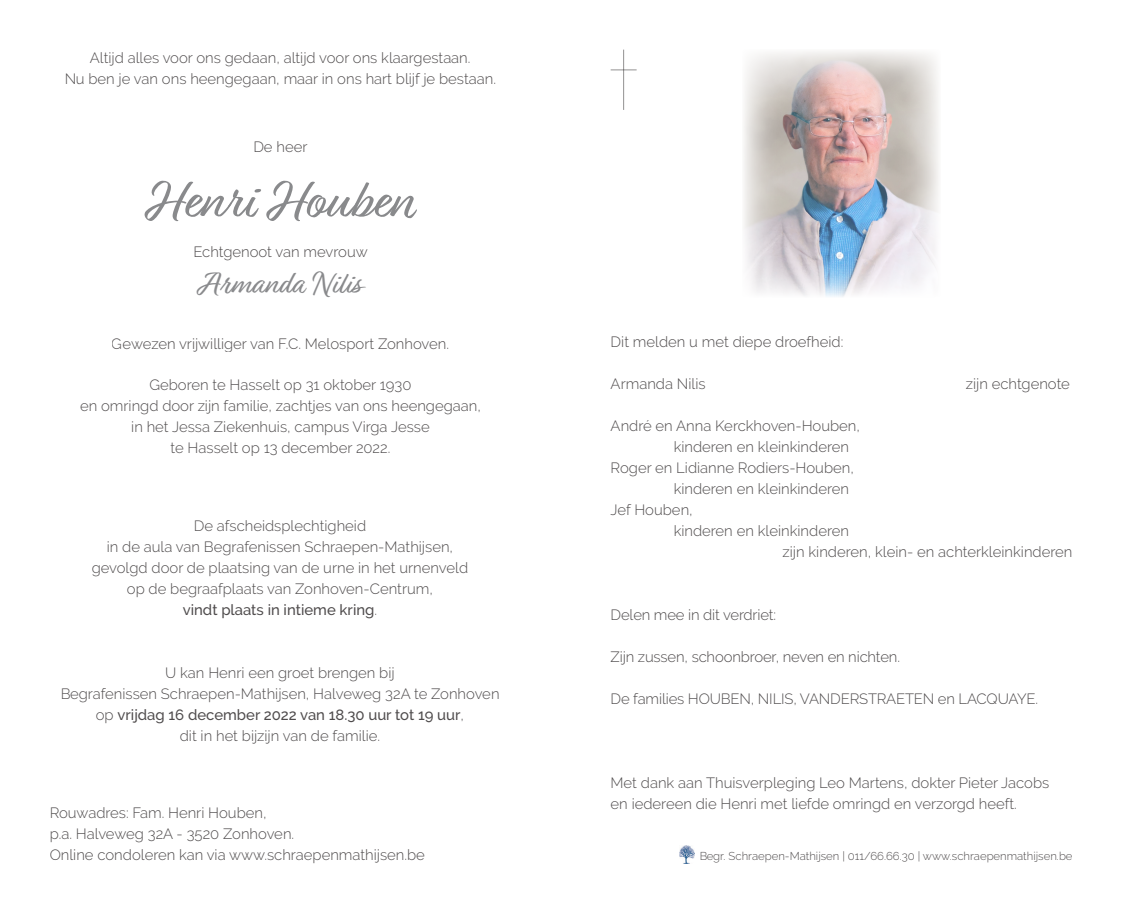
<style>
.page{position:relative;width:1122px;height:913px;background:#fff}
.page>*{position:absolute;margin:0;border:0;box-sizing:border-box;transform-origin:0 0}
.t1{font:56px "Relation Two";color:#6c6d70}
.t2{font:31.5px "Relation Two";color:#6c6d70}
.t3{font:300 14.88px/21px "Raleway";color:#231f20;text-align:center}
.t4{font:300 11.38px "Raleway";color:#231f20}
.s1{font-weight:500}
</style>
<div class="page">
<img style="left:679px;top:845px;width:15px;height:18px">
<svg style="left:610px;top:70px;width:26px;height:1px"></svg>
<hr style="left:623px;top:50px;width:1px;height:60px;background:#231f20">
<img style="left:744px;top:51px;width:195px;height:246px">
<p class="t3" style="left:64px;top:47px;width:433px">Altijd alles voor ons gedaan, altijd voor ons klaargestaan.<br>Nu ben je van ons heengegaan, maar in ons hart blijf je bestaan.</p>
<p class="t3" style="left:253px;top:137px;width:56px">De heer</p>
<h1 class="t1" style="left:148px;top:163px;width:265px">Henri Houben</h1>
<p class="t3" style="left:193px;top:242px;width:176px">Echtgenoot van mevrouw</p>
<h2 class="t2" style="left:200px;top:263px;width:162px">Armanda Nilis</h2>
<p class="t3" style="left:112px;top:333px;width:338px">Gewezen vrijwilliger van F.C. Melosport Zonhoven.</p>
<p class="t3" style="left:80px;top:374px;width:402px">Geboren te Hasselt op 31 oktober 1930<br>en omringd door zijn familie, zachtjes van ons heengegaan, in het Jessa Ziekenhuis, campus Virga Jesse<br>te Hasselt op 13 december 2022.</p>
<p class="t3" style="left:92px;top:515px;width:378px">De afscheidsplechtigheid<br>in de aula van Begrafenissen Schraepen-Mathijsen, gevolgd door de plaatsing van de urne in het urnenveld op de begraafplaats van Zonhoven-Centrum,<br><span class="s1">vindt plaats in intieme kring</span>.</p>
<p class="t3" style="left:60px;top:662px;width:440px">U kan Henri een groet brengen bij<br>Begrafenissen Schraepen-Mathijsen, Halveweg 32A te Zonhoven op <span class="s1">vrijdag 16 december 2022 van 18.30 uur tot 19 uur</span>,<br>dit in het bijzijn van de familie.</p>
<p class="t3" style="left:50px;top:802px;width:376px;text-align:left">Rouwadres: Fam. Henri Houben,<br>p.a. Halveweg 32A - 3520 Zonhoven.<br>Online condoleren kan via www.schraepenmathijsen.be</p>
<p class="t3" style="left:610px;top:331px;width:234px">Dit melden u met diepe droefheid:</p>
<p class="t3" style="left:610px;top:373px;width:96px">Armanda Nilis</p>
<p class="t3" style="left:965px;top:373px;width:106px">zijn echtgenote</p>
<p class="t3" style="left:610px;top:415px;width:251px">André en Anna Kerckhoven-Houben,</p>
<p class="t3" style="left:673px;top:436px;width:177px">kinderen en kleinkinderen</p>
<p class="t3" style="left:610px;top:457px;width:245px">Roger en Lidianne Rodiers-Houben,</p>
<p class="t3" style="left:673px;top:478px;width:177px">kinderen en kleinkinderen</p>
<p class="t3" style="left:610px;top:499px;width:84px">Jef Houben,</p>
<p class="t3" style="left:673px;top:520px;width:177px">kinderen en kleinkinderen</p>
<p class="t3" style="left:782px;top:541px;width:291px">zijn kinderen, klein- en achterkleinkinderen</p>
<p class="t3" style="left:610px;top:604px;width:167px">Delen mee in dit verdriet:</p>
<p class="t3" style="left:610px;top:646px;width:291px">Zijn zussen, schoonbroer, neven en nichten.</p>
<p class="t3" style="left:610px;top:688px;width:429px">De families HOUBEN, NILIS, VANDERSTRAETEN en LACQUAYE.</p>
<p class="t3" style="left:610px;top:772px;width:440px;text-align:left">Met dank aan Thuisverpleging Leo Martens, dokter Pieter Jacobs en iedereen die Henri met liefde omringd en verzorgd heeft.</p>
<p class="t4" style="left:699px;top:849px;width:375px">Begr. Schraepen-Mathijsen | 011/66.66.30 | www.schraepenmathijsen.be</p>
</div>
